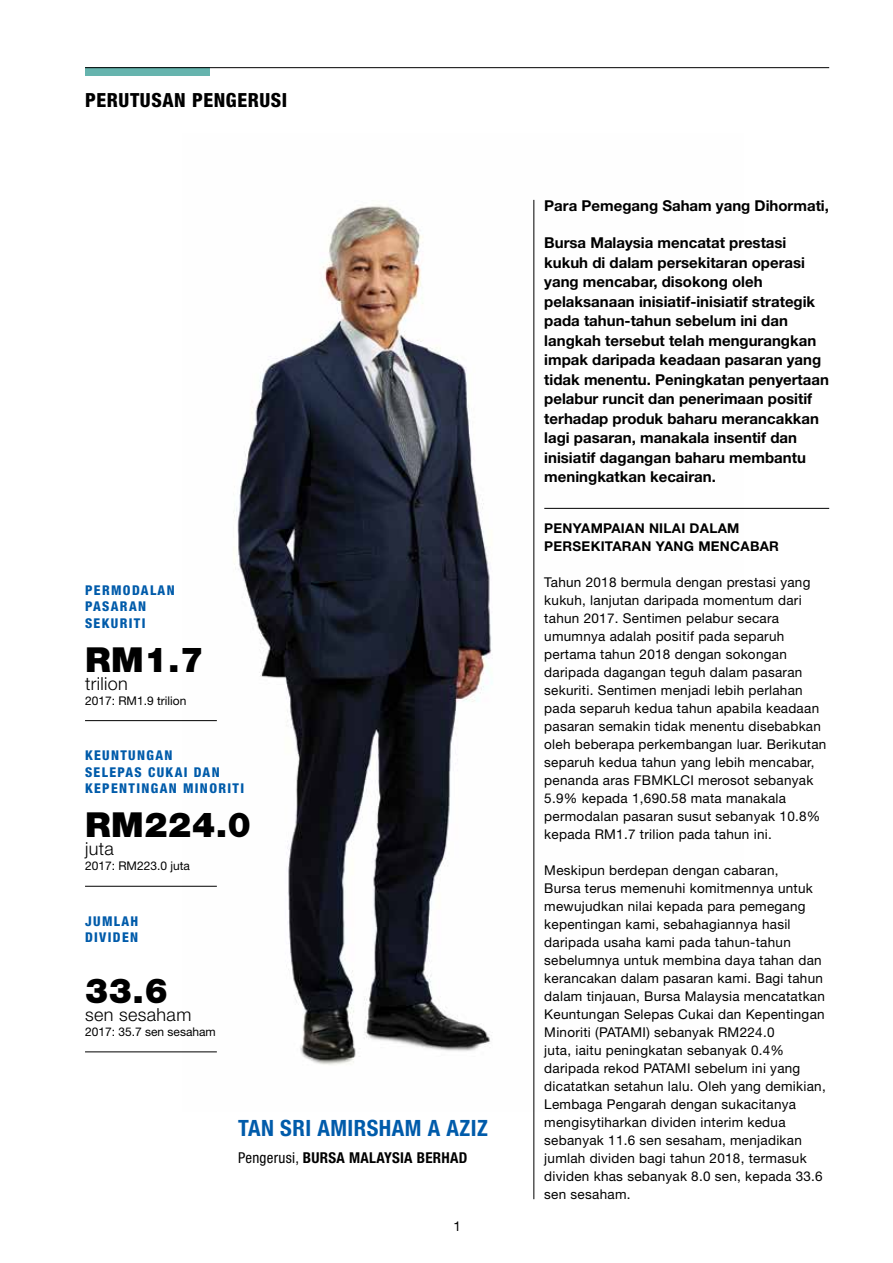
<style>
.page{position:relative;width:893px;height:1263px;background:#fff}
.page>*{position:absolute;margin:0;border:0;box-sizing:border-box;transform-origin:0 0}
.t1{font:900 34.5px "Helvetica Neue LT Std";letter-spacing:.02em;color:#000}
.t2{font:700 condensed 22.5px "Helvetica Neue LT Std";letter-spacing:.02em;color:#005baa}
.t3{font:800 condensed 19.5px "Helvetica Neue LT Std";letter-spacing:.03em;color:#000}
.t4{font:300 18px "Helvetica Neue LT Std";letter-spacing:.02em;color:#000}
.t5{font:700 15px/19.5px "Helvetica Neue LT Std";color:#000}
.t6{font:700 condensed 15px "Helvetica Neue LT Std";letter-spacing:.02em;color:#000}
.t7{font:13.5px/18px "Helvetica Neue LT Std";letter-spacing:.02em;color:#000}
.t8{font:800 condensed 13.5px/16.5px "Helvetica Neue LT Std";letter-spacing:.1em;color:#005baa}
.t9{font:700 13.5px/18px "Helvetica Neue LT Std";letter-spacing:.02em;color:#000}
.t10{font:12px "Helvetica Neue LT Std";color:#000}
.s1{font-weight:400}
</style>
<div class="page">
<img style="left:183px;top:199px;width:560px;height:912px">
<hr style="left:534px;top:200px;width:1px;height:999px;background:#000">
<div style="left:85px;top:67px;width:125px;height:9px;background:#66b4ae"></div>
<hr style="left:85px;top:720px;width:132px;height:1px;background:#000">
<hr style="left:544px;top:508px;width:285px;height:1px;background:#000">
<hr style="left:85px;top:886px;width:132px;height:1px;background:#000">
<hr style="left:85px;top:1051px;width:132px;height:1px;background:#000">
<hr style="left:85px;top:67px;width:744px;height:1px;background:#000">
<h3 class="t3" style="left:85px;top:88px;width:204px">PERUTUSAN PENGERUSI</h3>
<p class="t8" style="left:85px;top:581px;width:91px">PERMODALAN<br>PASARAN<br>SEKURITI</p>
<h1 class="t1" style="left:85px;top:639px;width:120px">RM1.7</h1>
<h3 class="t4" style="left:85px;top:672px;width:44px">trilion</h3>
<p class="t10" style="left:85px;top:693px;width:103px">2017: RM1.9 trilion</p>
<p class="t8" style="left:85px;top:747px;width:161px">KEUNTUNGAN<br>SELEPAS CUKAI DAN<br>KEPENTINGAN MINORITI</p>
<h1 class="t1" style="left:85px;top:804px;width:167px">RM224.0</h1>
<h3 class="t4" style="left:85px;top:838px;width:30px">juta</h3>
<p class="t10" style="left:85px;top:859px;width:106px">2017: RM223.0 juta</p>
<p class="t8" style="left:85px;top:912px;width:55px">JUMLAH<br>DIVIDEN</p>
<h1 class="t1" style="left:85px;top:970px;width:84px">33.6</h1>
<h3 class="t4" style="left:85px;top:1003px;width:108px">sen sesaham</h3>
<p class="t10" style="left:85px;top:1024px;width:132px">2017: 35.7 sen sesaham</p>
<h2 class="t2" style="left:238px;top:1115px;width:251px">TAN SRI AMIRSHAM A AZIZ</h2>
<p class="t6" style="left:238px;top:1149px;width:231px"><span class="s1">Pengerusi,</span> BURSA MALAYSIA BERHAD</p>
<p class="t7" style="left:453px;top:1217px;width:9px">1</p>
<p class="t5" style="left:544px;top:195px;width:286px">Para Pemegang Saham yang Dihormati,</p>
<p class="t5" style="left:544px;top:233px;width:286px">Bursa Malaysia mencatat prestasi kukuh di dalam persekitaran operasi yang mencabar, disokong oleh pelaksanaan inisiatif-inisiatif strategik pada tahun-tahun sebelum ini dan langkah tersebut telah mengurangkan impak daripada keadaan pasaran yang tidak menentu. Peningkatan penyertaan pelabur runcit dan penerimaan positif terhadap produk baharu merancakkan lagi pasaran, manakala insentif dan inisiatif dagangan baharu membantu meningkatkan kecairan.</p>
<p class="t9" style="left:544px;top:519px;width:236px">PENYAMPAIAN NILAI DALAM<br>PERSEKITARAN YANG MENCABAR</p>
<p class="t7" style="left:544px;top:573px;width:284px">Tahun 2018 bermula dengan prestasi yang kukuh, lanjutan daripada momentum dari tahun 2017. Sentimen pelabur secara umumnya adalah positif pada separuh pertama tahun 2018 dengan sokongan daripada dagangan teguh dalam pasaran sekuriti. Sentimen menjadi lebih perlahan pada separuh kedua tahun apabila keadaan pasaran semakin tidak menentu disebabkan oleh beberapa perkembangan luar. Berikutan separuh kedua tahun yang lebih mencabar, penanda aras FBMKLCI merosot sebanyak 5.9% kepada 1,690.58 mata manakala permodalan pasaran susut sebanyak 10.8% kepada RM1.7 trilion pada tahun ini.</p>
<p class="t7" style="left:544px;top:861px;width:283px">Meskipun berdepan dengan cabaran,<br>Bursa terus memenuhi komitmennya untuk mewujudkan nilai kepada para pemegang kepentingan kami, sebahagiannya hasil daripada usaha kami pada tahun-tahun sebelumnya untuk membina daya tahan dan kerancakan dalam pasaran kami. Bagi tahun dalam tinjauan, Bursa Malaysia mencatatkan Keuntungan Selepas Cukai dan Kepentingan Minoriti (PATAMI) sebanyak RM224.0<br>juta, iaitu peningkatan sebanyak 0.4% daripada rekod PATAMI sebelum ini yang dicatatkan setahun lalu. Oleh yang demikian, Lembaga Pengarah dengan sukacitanya mengisytiharkan dividen interim kedua sebanyak 11.6 sen sesaham, menjadikan jumlah dividen bagi tahun 2018, termasuk dividen khas sebanyak 8.0 sen, kepada 33.6 sen sesaham.</p>
</div>
